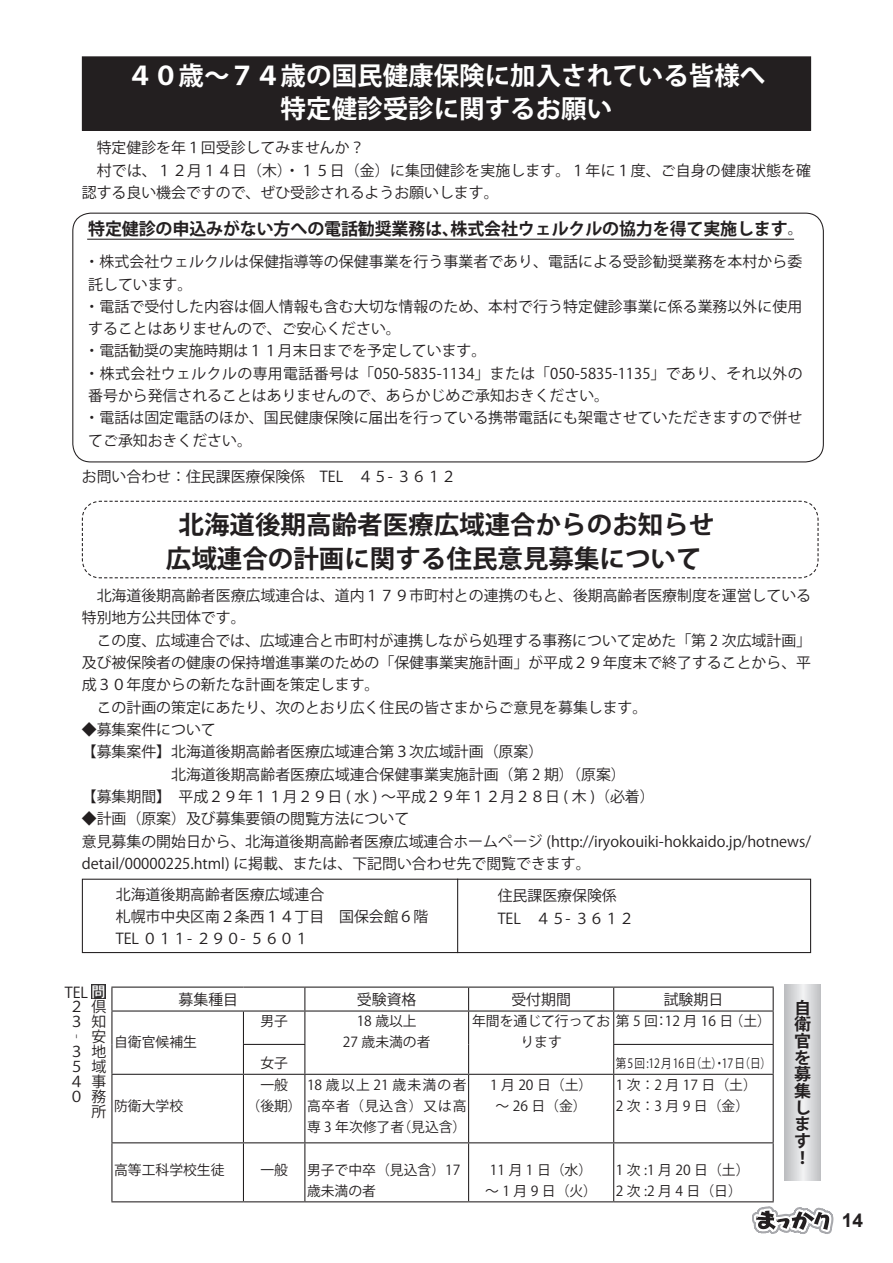
<style>
.page{position:relative;width:893px;height:1263px;background:#fff}
.page>*{position:absolute;margin:0;border:0;box-sizing:border-box;transform-origin:0 0}
.t1{font:700 25.5px/33.5px "Koz Go Pro";color:#231f20;text-align:center}
.t2{font:700 25.5px/33.5px "Koz Go Pro";color:#fff;text-align:center}
.t3{font:700 19.2px "Arial";color:#231f20}
.t4{font:700 16.95px "Koz Go Pro";letter-spacing:-.01em;color:#231f20}
.t5{font:700 16.65px/16.6px "Koz Go Pro";color:#231f20}
.t6{font:14.85px/22.4px "Koz Go Pro";color:#231f20}
.t7{font:13.8px/21.3px "Koz Go Pro";color:#231f20}
.t8{font:13.8px/21.3px "Koz Go Pro";letter-spacing:.06em;color:#231f20}
.t9{font:13.8px "Koz Go Pro";letter-spacing:.085em;color:#231f20}
.t10{font:12.75px "Koz Go Pro";letter-spacing:.11em;color:#231f20;scale:.83 1}
.s1{font-family:"DFHS Gothic W5 WIN RKSJ H";color:#fff}
</style>
<div class="page">
<svg style="left:752px;top:1206px;width:81px;height:28px"></svg>
<div style="left:82px;top:57px;width:729px;height:73px;background:#231f20"></div>
<div style="left:82px;top:56px;width:729px;height:75px;border:1px solid #231f20"></div>
<div style="left:91px;top:984px;width:15px;height:15px;background:#312f30"></div>
<svg style="left:784px;top:984px;width:37px;height:196px;background:#d6d6d8"></svg>
<div style="left:72px;top:213px;width:752px;height:249px;border:1px solid #231f20;border-radius:18px"></div>
<hr style="left:87px;top:239px;width:707px;height:1px;background:#231f20">
<svg style="left:81px;top:500px;width:738px;height:79px"></svg>
<hr style="left:111px;top:986px;width:132px;height:2px;background:#231f20">
<svg style="left:111px;top:988px;width:1px;height:22px"></svg>
<hr style="left:243px;top:986px;width:62px;height:2px;background:#231f20">
<hr style="left:305px;top:986px;width:164px;height:2px;background:#231f20">
<svg style="left:304px;top:988px;width:1px;height:22px"></svg>
<hr style="left:469px;top:986px;width:145px;height:2px;background:#231f20">
<svg style="left:468px;top:988px;width:1px;height:22px"></svg>
<hr style="left:614px;top:986px;width:160px;height:2px;background:#231f20">
<svg style="left:613px;top:988px;width:1px;height:22px"></svg>
<svg style="left:773px;top:988px;width:1px;height:22px"></svg>
<hr style="left:111px;top:1010px;width:132px;height:1px;background:#231f20">
<hr style="left:111px;top:1011px;width:1px;height:33px;background:#231f20">
<hr style="left:243px;top:1010px;width:62px;height:1px;background:#231f20">
<hr style="left:243px;top:1011px;width:1px;height:33px;background:#231f20">
<hr style="left:305px;top:1010px;width:164px;height:1px;background:#231f20">
<hr style="left:304px;top:1011px;width:1px;height:33px;background:#231f20">
<hr style="left:469px;top:1010px;width:145px;height:1px;background:#231f20">
<hr style="left:468px;top:1011px;width:1px;height:33px;background:#231f20">
<hr style="left:614px;top:1010px;width:160px;height:1px;background:#231f20">
<hr style="left:613px;top:1011px;width:1px;height:33px;background:#231f20">
<hr style="left:773px;top:1011px;width:1px;height:33px;background:#231f20">
<hr style="left:111px;top:1044px;width:1px;height:30px;background:#231f20">
<hr style="left:243px;top:1044px;width:62px;height:1px;background:#231f20">
<svg style="left:243px;top:1045px;width:1px;height:29px"></svg>
<svg style="left:304px;top:1045px;width:1px;height:29px"></svg>
<hr style="left:468px;top:1044px;width:1px;height:30px;background:#231f20">
<hr style="left:613px;top:1044px;width:161px;height:1px;background:#231f20">
<svg style="left:613px;top:1045px;width:1px;height:29px"></svg>
<svg style="left:773px;top:1045px;width:1px;height:29px"></svg>
<hr style="left:111px;top:1074px;width:132px;height:1px;background:#231f20">
<hr style="left:111px;top:1075px;width:1px;height:67px;background:#231f20">
<hr style="left:243px;top:1074px;width:62px;height:1px;background:#231f20">
<hr style="left:243px;top:1075px;width:1px;height:67px;background:#231f20">
<hr style="left:305px;top:1074px;width:164px;height:1px;background:#231f20">
<hr style="left:304px;top:1075px;width:1px;height:67px;background:#231f20">
<hr style="left:469px;top:1074px;width:145px;height:1px;background:#231f20">
<hr style="left:468px;top:1075px;width:1px;height:67px;background:#231f20">
<hr style="left:614px;top:1074px;width:160px;height:1px;background:#231f20">
<hr style="left:613px;top:1075px;width:1px;height:67px;background:#231f20">
<hr style="left:773px;top:1075px;width:1px;height:67px;background:#231f20">
<hr style="left:111px;top:1142px;width:132px;height:1px;background:#231f20">
<hr style="left:111px;top:1143px;width:1px;height:58px;background:#231f20">
<hr style="left:243px;top:1142px;width:62px;height:1px;background:#231f20">
<hr style="left:243px;top:1143px;width:1px;height:58px;background:#231f20">
<hr style="left:305px;top:1142px;width:164px;height:1px;background:#231f20">
<hr style="left:304px;top:1143px;width:1px;height:58px;background:#231f20">
<hr style="left:469px;top:1142px;width:145px;height:1px;background:#231f20">
<hr style="left:468px;top:1143px;width:1px;height:58px;background:#231f20">
<hr style="left:614px;top:1142px;width:160px;height:1px;background:#231f20">
<hr style="left:613px;top:1143px;width:1px;height:58px;background:#231f20">
<hr style="left:773px;top:1143px;width:1px;height:58px;background:#231f20">
<hr style="left:111px;top:1201px;width:132px;height:1px;background:#231f20">
<hr style="left:243px;top:1201px;width:62px;height:1px;background:#231f20">
<hr style="left:305px;top:1201px;width:164px;height:1px;background:#231f20">
<hr style="left:469px;top:1201px;width:145px;height:1px;background:#231f20">
<hr style="left:614px;top:1201px;width:160px;height:1px;background:#231f20">
<div style="left:82px;top:879px;width:729px;height:74px;border:1px solid #231f20"></div>
<hr style="left:457px;top:879px;width:1px;height:74px;background:#231f20">
<h1 class="t2" style="left:128px;top:60px;width:639px">４０歳～７４歳の国民健康保険に加入されている皆様へ特定健診受診に関するお願い</h1>
<p class="t6" style="left:82px;top:137px;width:731px">　特定健診を年１回受診してみませんか?<br>　村では、１２月１４日（木）・１５日（金）に集団健診を実施します。１年に１度、ご自身の健康状態を確認する良い機会ですので、ぜひ受診されるようお願いします。</p>
<p class="t6" style="left:788px;top:217px;width:16px">。</p>
<p class="t4" style="left:88px;top:217px;width:372px">特定健診の申込みがない方への電話勧奨業務は、</p>
<p class="t6" style="left:85px;top:251px;width:720px">・株式会社ウェルクルは保健指導等の保健事業を行う事業者であり、電話による受診勧奨業務を本村から委託しています。<br>・電話で受付した内容は個人情報も含む大切な情報のため、本村で行う特定健診事業に係る業務以外に使用することはありませんので、ご安心ください。<br>・電話勧奨の実施時期は１１月末日までを予定しています。<br>・株式会社ウェルクルの専用電話番号は「050-5835-1134」または「050-5835-1135」であり、それ以外の番号から発信されることはありませんので、あらかじめご承知おきください。<br>・電話は固定電話のほか、国民健康保険に届出を行っている携帯電話にも架電させていただきますので併せてご承知おきください。</p>
<p class="t6" style="left:358px;top:466px;width:100px">４５-３６１２</p>
<p class="t4" style="left:451px;top:217px;width:339px">株式会社ウェルクルの協力を得て実施します</p>
<p class="t6" style="left:82px;top:466px;width:263px">お問い合わせ：住民課医療保険係　TEL</p>
<h1 class="t1" style="left:166px;top:510px;width:550px">北海道後期高齢者医療広域連合からのお知らせ広域連合の計画に関する住民意見募集について</h1>
<p class="t6" style="left:82px;top:585px;width:731px">　北海道後期高齢者医療広域連合は、道内１７９市町村との連携のもと、後期高齢者医療制度を運営している特別地方公共団体です。<br>　この度、広域連合では、広域連合と市町村が連携しながら処理する事務について定めた「第 2 次広域計画「及び被保険者の健康の保持増進事業のための「保健事業実施計画」が平成２９年度末で終了することから、平成３０年度からの新たな計画を策定します。<br>　この計画の策定にあたり、次のとおり広く住民の皆さまからご意見を募集します。</p>
<p class="t6" style="left:82px;top:719px;width:574px">◆募集案件について<br>【募集案件】北海道後期高齢者医療広域連合第３次広域計画（原案(<br>　　　　　　北海道後期高齢者医療広域連合保健事業実施計画（第 2 期）（原案(<br>【募集期間】　平成２９年１１月２９日 水( ) ～平成２９年１２月２８日 木( )（必着(</p>
<p class="t6" style="left:82px;top:808px;width:731px">◆計画（原案）及び募集要領の閲覧方法について<br>意見募集の開始日から、北海道後期高齢者医療広域連合ホームページ (http://iryokouiki-hokkaido j p. /hotnews/ detail/00000225.html) に掲載、または、下記問い合わせ先で閲覧できます。</p>
<p class="t6" style="left:116px;top:883px;width:314px">北海道後期高齢者医療広域連合<br>札幌市中央区南２条西１４丁目　国保会館６階<br>TEL０１１- ２９０- ５６０１</p>
<p class="t6" style="left:536px;top:885px;width:100px;text-indent:-38px">住民課医療保険係<br>４５-３６１２</p>
<p class="t6" style="left:498px;top:907px;width:25px">TEL</p>
<p class="t6" style="left:91px;top:985px;width:16px;line-height:14.9px;text-align:justify;text-indent:-26px">TEL <span class="s1">問</span>倶知安地域事務所</p>
<p class="t6" style="left:69px;top:1000px;width:13px;line-height:14.9px">２<br>３</p>
<p class="t6" style="left:69px;top:1026px;width:9px">‐</p>
<p class="t6" style="left:69px;top:1044px;width:13px;line-height:14.9px;text-align:justify">３<br>５<br>４<br>０</p>
<p class="t6" style="left:179px;top:989px;width:61px">募集種目</p>
<p class="t7" style="left:114px;top:1032px;width:84px">自衛官候補生</p>
<p class="t7" style="left:114px;top:1095px;width:71px">防衛大学校</p>
<p class="t7" style="left:114px;top:1159px;width:112px">高等工科学校生徒</p>
<p class="t7" style="left:260px;top:1010px;width:29px">男子</p>
<p class="t7" style="left:260px;top:1053px;width:29px">女子</p>
<p class="t6" style="left:357px;top:989px;width:61px">受験資格</p>
<p class="t7" style="left:357px;top:1010px;width:62px">18 歳以上</p>
<p class="t7" style="left:343px;top:1032px;width:89px">27 歳未満の者</p>
<p class="t6" style="left:511px;top:989px;width:61px">受付期間</p>
<p class="t6" style="left:664px;top:989px;width:61px">試験期日</p>
<p class="t7" style="left:520px;top:1010px;width:139px;text-indent:-48px">年間を通じて行ってお第 5 回ります</p>
<p class="t7" style="left:730px;top:1010px;width:43px">（土(</p>
<p class="t7" style="left:654px;top:1010px;width:80px">：12 月 16 日</p>
<p class="t10" style="left:722px;top:1055px;width:61px">17 （日日(</p>
<p class="t10" style="left:616px;top:1055px;width:133px">第 回5 :12月16 （日土）・</p>
<p class="t9" style="left:307px;top:1076px;width:161px">18 歳以上 21 歳未満の者</p>
<p class="t7" style="left:397px;top:1117px;width:71px">（見込含(</p>
<p class="t8" style="left:247px;top:1074px;width:221px;text-indent:14px">一般<br>（後期( 高卒者（見込含）又は高</p>
<p class="t7" style="left:307px;top:1117px;width:99px">専 3 年次修了者</p>
<p class="t7" style="left:260px;top:1159px;width:29px">一般</p>
<p class="t7" style="left:307px;top:1159px;width:155px">男子で中卒（見込含(17</p>
<p class="t7" style="left:307px;top:1180px;width:71px">歳未満の者</p>
<p class="t7" style="left:490px;top:1074px;width:104px;text-align:center">1 月 20 日（土(～ 26 日（金(</p>
<p class="t7" style="left:616px;top:1074px;width:143px">1 次：2月 17 日（土(<br>2次：3月 9 日（金(</p>
<p class="t7" style="left:485px;top:1159px;width:113px;text-align:center">11 月 1 日（水(～ 1 月 9 日（火(</p>
<p class="t7" style="left:616px;top:1159px;width:135px">1 次 :1 月 20 日（土(<br>2 次 :2 月 4 日（日(</p>
<p class="t5" style="left:794px;top:1000px;width:18px">自衛官を募集します</p>
<p class="t5" style="left:794px;top:1150px;width:12px">!</p>
<p class="t3" style="left:842px;top:1207px;width:23px">14</p>
</div>
